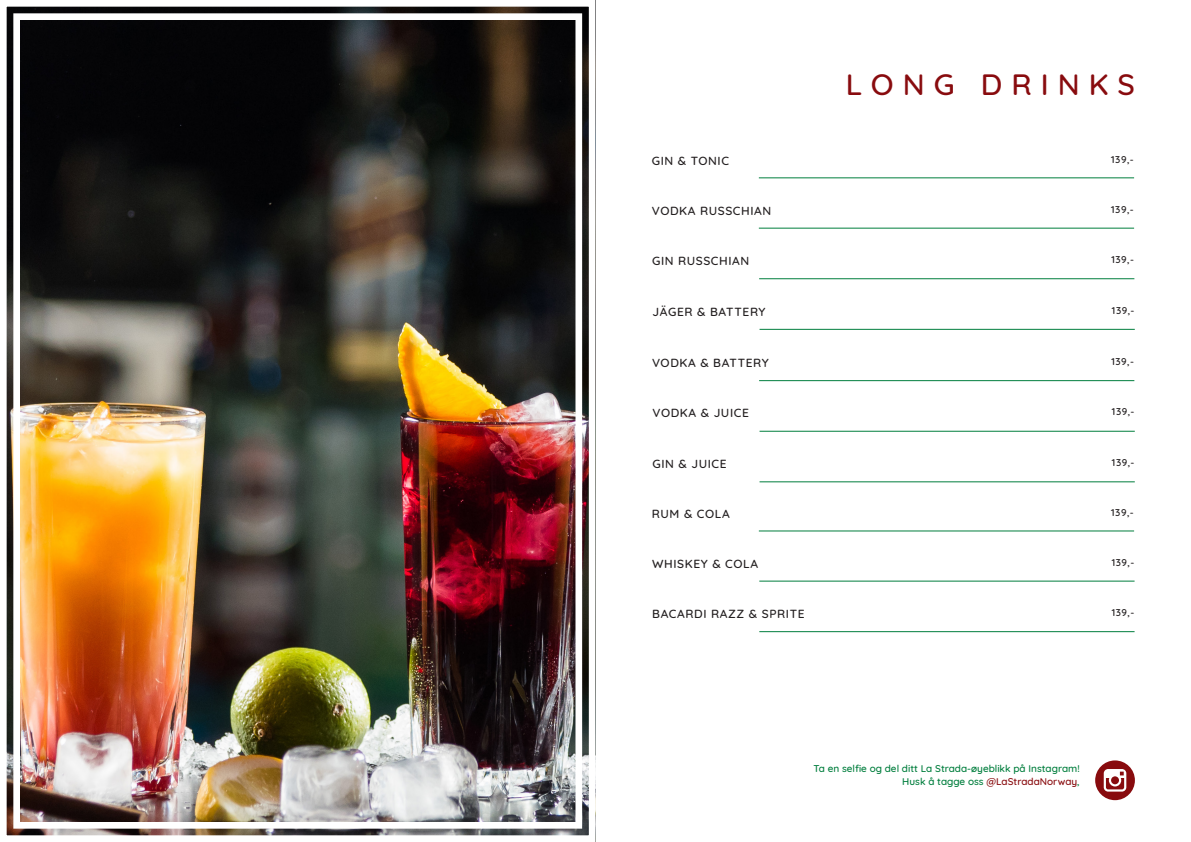
<style>
.page{position:relative;width:1191px;height:842px;background:#fff}
.page>*{position:absolute;margin:0;border:0;box-sizing:border-box;transform-origin:0 0}
.t1{font:500 30px "Quicksand";letter-spacing:.3em;color:#880b0e}
.t2{font:500 12px "Quicksand";letter-spacing:.05em;color:#231f20}
.t3{font:500 10px "Quicksand";letter-spacing:.05em;color:#231f20}
.t4{font:500 10px "Quicksand";color:#007e3d}
.t5{font:500 10px "Quicksand";color:#880b0e}
.s1{color:#007e3d}
</style>
<div class="page">
<hr style="left:759px;top:178px;width:375px;height:1px;background:#007e3d">
<hr style="left:759px;top:228px;width:375px;height:1px;background:#007e3d">
<hr style="left:759px;top:278px;width:375px;height:1px;background:#007e3d">
<hr style="left:759px;top:329px;width:375px;height:1px;background:#007e3d">
<hr style="left:759px;top:380px;width:375px;height:1px;background:#007e3d">
<hr style="left:759px;top:431px;width:375px;height:1px;background:#007e3d">
<hr style="left:759px;top:482px;width:375px;height:1px;background:#007e3d">
<hr style="left:759px;top:531px;width:375px;height:1px;background:#007e3d">
<hr style="left:759px;top:581px;width:375px;height:1px;background:#007e3d">
<hr style="left:759px;top:631px;width:375px;height:1px;background:#007e3d">
<img style="left:6px;top:0;width:590px;height:842px">
<div style="left:13px;top:13px;width:569px;height:816px;border:7px solid #fff"></div>
<svg style="left:1095px;top:760px;width:39px;height:40px"></svg>
<p class="t1" style="left:845px;top:60px;width:291px">LONG DRINKS</p>
<p class="t2" style="left:652px;top:151px;width:79px">GIN &amp; TONIC</p>
<p class="t3" style="left:1111px;top:151px;width:24px">139,-</p>
<p class="t2" style="left:652px;top:201px;width:121px">VODKA RUSSCHIAN</p>
<p class="t3" style="left:1111px;top:201px;width:24px">139,-</p>
<p class="t2" style="left:652px;top:251px;width:99px">GIN RUSSCHIAN</p>
<p class="t3" style="left:1111px;top:252px;width:24px">139,-</p>
<p class="t2" style="left:652px;top:302px;width:115px">JÄGER &amp; BATTERY</p>
<p class="t3" style="left:1112px;top:302px;width:24px">139,-</p>
<p class="t2" style="left:652px;top:353px;width:118px">VODKA &amp; BATTERY</p>
<p class="t3" style="left:1111px;top:354px;width:24px">139,-</p>
<p class="t2" style="left:652px;top:403px;width:98px">VODKA &amp; JUICE</p>
<p class="t3" style="left:1112px;top:404px;width:24px">139,-</p>
<p class="t2" style="left:652px;top:454px;width:76px">GIN &amp; JUICE</p>
<p class="t3" style="left:1112px;top:454px;width:24px">139,-</p>
<p class="t2" style="left:652px;top:504px;width:79px">RUM &amp; COLA</p>
<p class="t3" style="left:1111px;top:504px;width:24px">139,-</p>
<p class="t2" style="left:652px;top:554px;width:107px">WHISKEY &amp; COLA</p>
<p class="t3" style="left:1111px;top:554px;width:24px">139,-</p>
<p class="t2" style="left:652px;top:604px;width:154px">BACARDI RAZZ &amp; SPRITE</p>
<p class="t3" style="left:1111px;top:605px;width:24px">139,-</p>
<p class="t4" style="left:813px;top:760px;width:268px">Ta en selfie og del ditt La Strada-øyeblikk på Instagram!</p>
<p class="t5" style="left:902px;top:773px;width:179px"><span class="s1">Husk å tagge oss</span> @LaStradaNorway<span class="s1">,</span></p>
</div>
